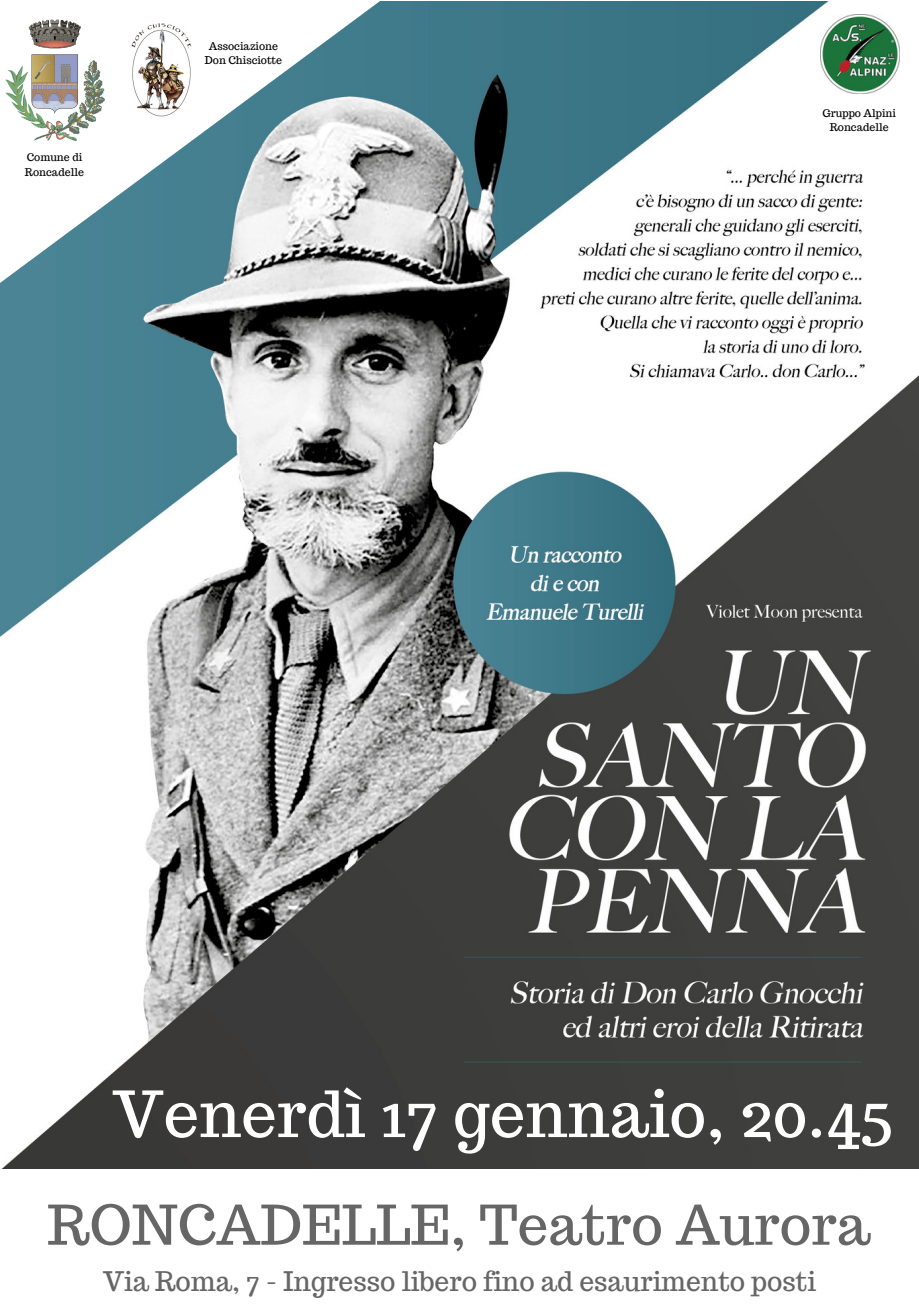
<style>
.page{position:relative;width:919px;height:1313px;background:#fff}
.page>*{position:absolute;margin:0;border:0;box-sizing:border-box;transform-origin:0 0}
.t1{font:63.35px "Trocchi";color:#fff}
.t2{font:54.6px "Trocchi";color:#666}
.t3{font:26.43px "Trocchi";color:#666}
.t4{font:10.5px/14.3px "Trocchi";color:#000;text-align:center}
</style>
<div class="page">
<img style="left:1px;top:1px;width:918px;height:1168px">
<svg style="left:0;top:1px;width:443px;height:743px"></svg>
<img style="left:820px;top:14px;width:79px;height:79px">
<img style="left:0;top:1px;width:112px;height:159px">
<img style="left:126px;top:14px;width:74px;height:112px">
<p class="t4" style="left:25px;top:150px;width:61px;text-align:left">Comune di<br>Roncadelle</p>
<p class="t4" style="left:205px;top:39px;width:79px">Associazione<br>Don Chisciotte</p>
<p class="t4" style="left:822px;top:106px;width:75px">Gruppo Alpini<br>Roncadelle</p>
<h1 class="t1" style="left:113px;top:1072px;width:782px">Venerdì 17 gennaio, 20.45</h1>
<h2 class="t2" style="left:47px;top:1189px;width:824px">RONCADELLE, Teatro Aurora</h2>
<h3 class="t3" style="left:103px;top:1263px;width:714px">Via Roma, 7 - Ingresso libero fino ad esaurimento posti</h3>
</div>
